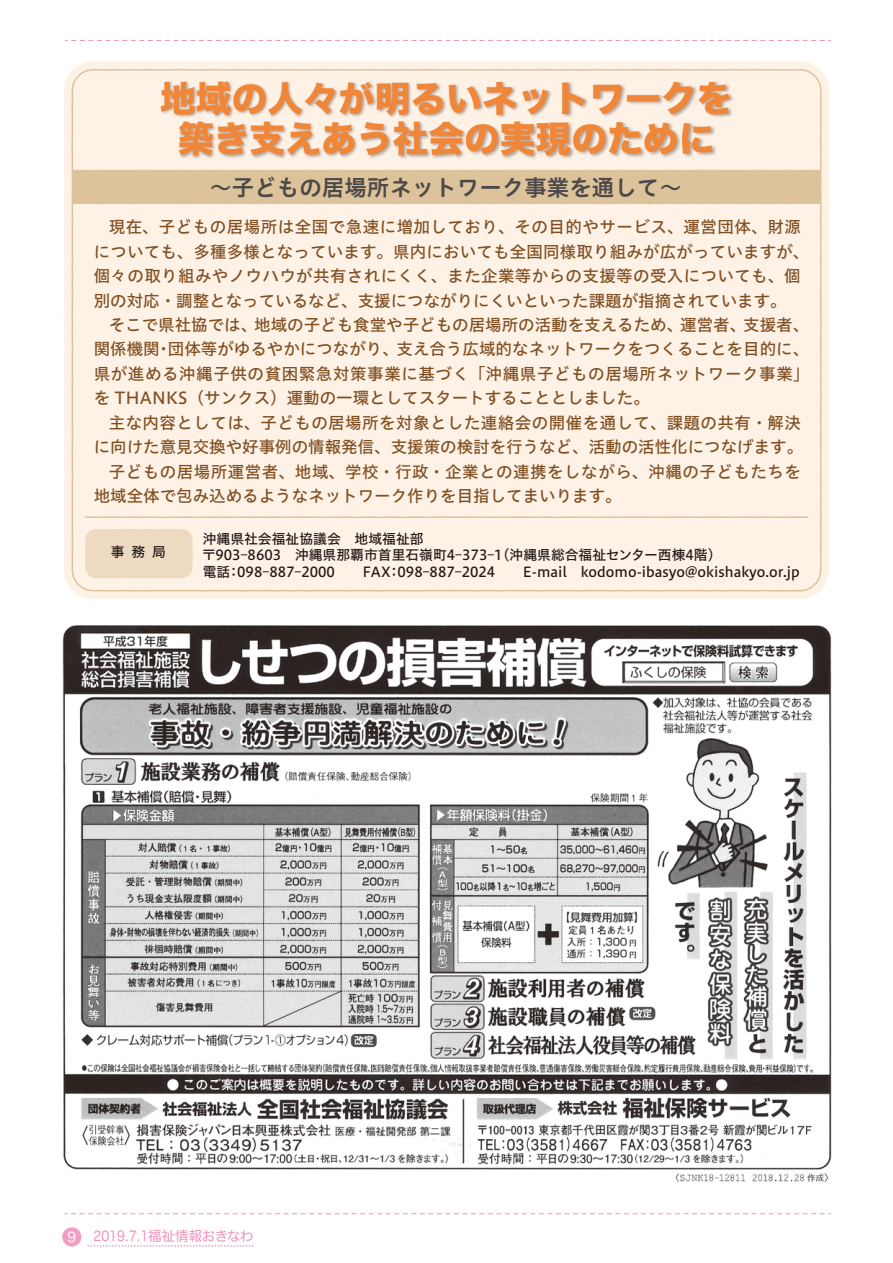
<style>
.page{position:relative;width:893px;height:1263px;background:#fff}
.page>*{position:absolute;margin:0;border:0;box-sizing:border-box;transform-origin:0 0}
.t1{font:35.7px/40.5px "Hira Kaku Std W8";color:#f08637;text-align:center}
.t2{font:22.5px "Hiragino UD Sans Std W6";color:#4c4948}
.t3{font:16.5px/24.5px "Hiragino UD Sans Std W5";letter-spacing:.01em;color:#804f21}
.t4{font:16.5px "Hiragino UD Sans Std W5";letter-spacing:.03em;color:#804f21}
.t5{font:16.5px/24.5px "Hiragino UD Sans Std W5";letter-spacing:.035em;color:#804f21}
.t6{font:13.8px/16.5px "Hiragino UD Sans Std W5";color:#221815}
.t7{font:13.5px "Hira Maru Pro W4";color:#ef93bb;scale:.9 1}
.t8{font:13.5px "Hira Maru Pro W4";color:#fff}
</style>
<div class="page">
<svg style="left:65px;top:40px;width:766px;height:1px"></svg>
<svg style="left:65px;top:1213px;width:766px;height:1px"></svg>
<div style="left:64px;top:61px;width:765px;height:538px;background:#fef2e7"></div>
<div style="left:71px;top:68px;width:751px;height:524px;background:#fef2e7"></div>
<img style="left:62px;top:625px;width:770px;height:558px">
<img style="left:158px;top:78px;width:580px;height:92px">
<div style="left:72px;top:170px;width:749px;height:34px;background:#ddc39b"></div>
<svg style="left:84px;top:515px;width:726px;height:4px;background:#f1e0ca"></svg>
<div style="left:85px;top:529px;width:108px;height:49px;background:#eddac1"></div>
<svg style="left:87px;top:1245px;width:166px;height:2px"></svg>
<div style="left:62px;top:1227px;width:19px;height:19px;background:#f19ec2;border-radius:50%"></div>
<h1 class="t1" style="left:160px;top:79px;width:574px">地域の人々が明るいネットワークを築き支えあう社会の実現のために</h1>
<h2 class="t2" style="left:209px;top:171px;width:474px">～子どもの居場所ネットワーク事業を通して～</h2>
<p class="t4" style="left:109px;top:214px;width:694px">現在、子どもの居場所は全国で急速に増加しており、その目的やサービス、運営団体、財源</p>
<p class="t3" style="left:94px;top:238px;width:717px">についても、多種多様となっています。県内においても全国同様取り組みが広がっていますが、</p>
<p class="t3" style="left:94px;top:263px;width:709px">個々の取り組みやノウハウが共有されにくく、また企業等からの支援等の受入についても、個</p>
<p class="t3" style="left:94px;top:287px;width:694px">別の対応・調整となっているなど、支援につながりにくいといった課題が指摘されています。</p>
<p class="t3" style="left:743px;top:312px;width:67px">支援者、</p>
<p class="t3" style="left:254px;top:312px;width:430px">地域の子ども食堂や子どもの居場所の活動を支えるため、</p>
<p class="t3" style="left:168px;top:312px;width:643px;text-indent:-59px">そこで県社協では、<br>団体等がゆるやかにつながり、支え合う広域的なネットワークをつくることを目的に、</p>
<p class="t3" style="left:680px;top:312px;width:67px">運営者、</p>
<p class="t5" style="left:94px;top:336px;width:717px">関係機関<br>県が進める沖縄子供の貧困緊急対策事業に基づく「沖縄県子どもの居場所ネットワーク事業「を THANKS（サンクス）運動の一環としてスタートすることとしました。</p>
<p class="t4" style="left:109px;top:410px;width:694px">主な内容としては、子どもの居場所を対象とした連絡会の開催を通して、課題の共有・解決</p>
<p class="t3" style="left:94px;top:434px;width:711px">に向けた意見交換や好事例の情報発信、支援策の検討を行うなど、活動の活性化につなげます。</p>
<p class="t4" style="left:109px;top:459px;width:694px">子どもの居場所運営者、地域、学校・行政・企業との連携をしながら、沖縄の子どもたちを</p>
<p class="t3" style="left:94px;top:483px;width:529px">地域全体で包み込めるようなネットワーク作りを目指してまいります。</p>
<p class="t3" style="left:156px;top:336px;width:18px">・</p>
<p class="t6" style="left:111px;top:543px;width:57px">事務局</p>
<p class="t6" style="left:203px;top:529px;width:222px">沖縄県社会福祉協議会　地域福祉部</p>
<p class="t6" style="left:496px;top:546px;width:227px">（沖縄県総合福祉センター西棟4階(</p>
<p class="t6" style="left:387px;top:546px;width:414px;text-indent:-185px">〒903-8603　沖縄県那覇市首里石嶺町4-373-1<br>：098-887-2024　　E-mail　kodomo-ibasyo@okishakyo.or j p.</p>
<p class="t6" style="left:203px;top:562px;width:29px">電話</p>
<p class="t6" style="left:227px;top:562px;width:165px">：098-887-2000　　FAX</p>
<p class="t8" style="left:68px;top:1225px;width:10px">9</p>
<p class="t7" style="left:93px;top:1224px;width:180px">2019.7.1福祉情報おきなわ</p>
</div>
